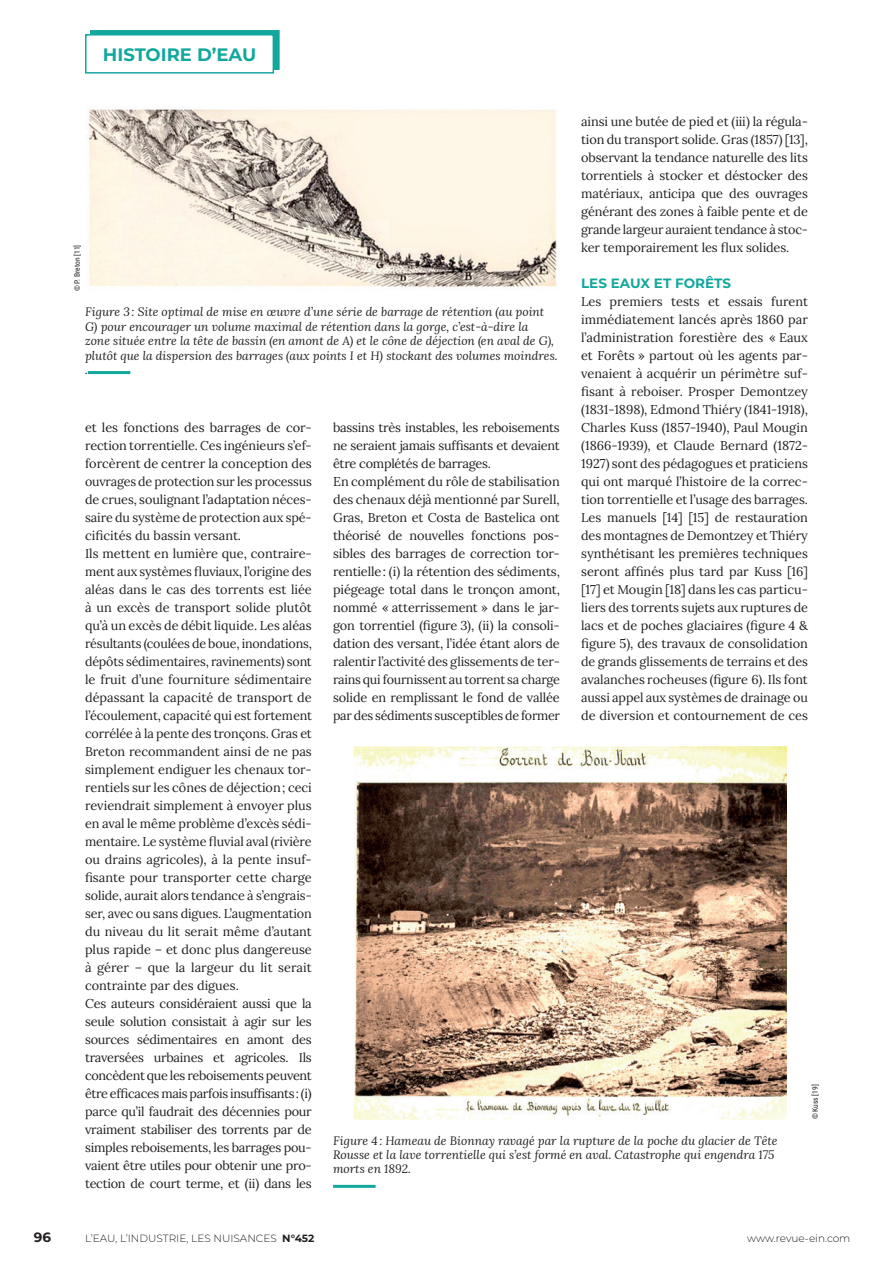
<style>
.page{position:relative;width:893px;height:1263px;background:#fff}
.page>*{position:absolute;margin:0;border:0;box-sizing:border-box;transform-origin:0 0}
.t1{font:700 18px "Montserrat";color:#12a79d}
.Intertitre_-_Histoir{font:700 13.5px "Montserrat";color:#12a79d}
.t2{font:700 13.5px "Montserrat";color:#231f20}
.Texte_courant_-_Hist{font:12.75px/18px "Lora";letter-spacing:-.01em;color:#231f20;text-align:justify}
.Légende_photo{font:italic 12px/14.4px "Lora";color:#231f20}
.t3{font:300 10.5px "Montserrat";color:#231f20}
.Copyright{font:7.5px "Roboto Condensed";color:#231f20}
.s1{font-weight:700}
</style>
<div class="page">
<div style="left:90px;top:30px;width:189px;height:40px;background:#12a79d"></div>
<div style="left:86px;top:35px;width:187px;height:38px;background:#fff"></div>
<div style="left:85px;top:34px;width:189px;height:40px;border:2px solid #12a79d"></div>
<img style="left:88px;top:109px;width:469px;height:178px">
<img style="left:354px;top:746px;width:433px;height:373px">
<hr style="left:88px;top:371px;width:42px;height:3px;background:#12a79d">
<hr style="left:333px;top:1185px;width:43px;height:3px;background:#12a79d">
<h1 class="t1" style="left:103px;top:42px;width:155px">HISTOIRE D’EAU</h1>
<p class="Texte_courant_-_Hist" style="left:581px;top:112px;width:228px">ainsi une butée de pied et (iii) la régula&shy;tion du transport solide. Gras (1857) [13], observant la tendance naturelle des lits torrentiels à stocker et déstocker des matériaux, anticipa que des ouvrages générant des zones à faible pente et de grande largeur auraient tendance à stoc&shy;ker temporairement les flux solides.</p>
<p class="Intertitre_-_Histoir" style="left:581px;top:273px;width:151px">LES EAUX ET FORÊTS</p>
<p class="Texte_courant_-_Hist" style="left:581px;top:292px;width:228px">Les premiers tests et essais furent immédiatement lancés après 1860 par l’administration forestière des « Eaux et Forêts » partout où les agents par&shy;venaient à acquérir un périmètre suf&shy;fisant à reboiser. Prosper Demontzey (1831-1898), Edmond Thiéry (1841-1918), Charles Kuss (1857-1940), Paul Mougin (1866-1939), et Claude Bernard (1872- 1927) sont des pédagogues et praticiens qui ont marqué l’histoire de la correc&shy;tion torrentielle et l’usage des barrages.</p>
<p class="Texte_courant_-_Hist" style="left:581px;top:508px;width:228px">Les manuels [14] [15] de restauration des montagnes de Demontzey et Thiéry synthétisant les premières techniques seront affinés plus tard par Kuss [16] [17] et Mougin [18] dans les cas particu&shy;liers des torrents sujets aux ruptures de lacs et de poches glaciaires (figure 4 &amp; figure 5), des travaux de consolidation de grands glissements de terrains et des avalanches rocheuses (figure 6). Ils font aussi appel aux systèmes de drainage ou de diversion et contournement de ces</p>
<p class="Copyright" style="left:72px;top:291px;width:48px;rotate:-90deg">© P. Breton [11]</p>
<p class="Légende_photo" style="left:85px;top:305px;width:474px">Figure 3: Site optimal de mise en œuvre d’une série de barrage de rétention (au point G) pour encourager un volume maximal de rétention dans la gorge, c’est-à-dire la<br>zone située entre la tête de bassin (en amont de A) et le cône de déjection (en aval de G), plutôt que la dispersion des barrages (aux points I et H) stockant des volumes moindres.</p>
<p class="Légende_photo" style="left:85px;top:362px;width:4px">.</p>
<p class="Texte_courant_-_Hist" style="left:333px;top:418px;width:228px">bassins très instables, les reboisements ne seraient jamais suffisants et devaient être complétés de barrages.</p>
<p class="Texte_courant_-_Hist" style="left:333px;top:472px;width:228px">En complément du rôle de stabilisation des chenaux déjà mentionné par Surell, Gras, Breton et Costa de Bastelica ont théorisé de nouvelles fonctions pos&shy;sibles des barrages de correction tor&shy;rentielle: (i) la rétention des sédiments, piégeage total dans le tronçon amont, nommé « atterrissement » dans le jar&shy;gon torrentiel (figure 3), (ii) la consoli&shy;dation des versant, l’idée étant alors de ralentir l’activité des glissements de ter&shy;rains qui fournissent au torrent sa charge solide en remplissant le fond de vallée par des sédiments susceptibles de former</p>
<p class="Texte_courant_-_Hist" style="left:85px;top:418px;width:228px">et les fonctions des barrages de cor&shy;rection torrentielle. Ces ingénieurs s’ef&shy;forcèrent de centrer la conception des ouvrages de protection sur les processus de crues, soulignant l’adaptation néces&shy;saire du système de protection aux spé&shy;cificités du bassin versant.</p>
<p class="Texte_courant_-_Hist" style="left:85px;top:544px;width:228px">Ils mettent en lumière que, contraire&shy;ment aux systèmes fluviaux, l’origine des aléas dans le cas des torrents est liée à un excès de transport solide plutôt qu’à un excès de débit liquide. Les aléas résultants (coulées de boue, inondations, dépôts sédimentaires, ravinements) sont le fruit d’une fourniture sédimentaire dépassant la capacité de transport de l’écoulement, capacité qui est fortement corrélée à la pente des tronçons. Gras et Breton recommandent ainsi de ne pas simplement endiguer les chenaux tor&shy;rentiels sur les cônes de déjection; ceci reviendrait simplement à envoyer plus en aval le même problème d’excès sédi&shy;mentaire. Le système fluvial aval (rivière ou drains agricoles), à la pente insuf&shy;fisante pour transporter cette charge solide, aurait alors tendance à s’engrais&shy;ser, avec ou sans digues. L’augmentation du niveau du lit serait même d’autant plus rapide – et donc plus dangereuse à gérer – que la largeur du lit serait contrainte par des digues.</p>
<p class="Texte_courant_-_Hist" style="left:85px;top:994px;width:228px">Ces auteurs considéraient aussi que la seule solution consistait à agir sur les sources sédimentaires en amont des traversées urbaines et agricoles. Ils concèdent que les reboisements peuvent être efficaces mais parfois insuffisants: (i) parce qu’il faudrait des décennies pour vraiment stabiliser des torrents par de simples reboisements, les barrages pou&shy;vaient être utiles pour obtenir une pro&shy;tection de court terme, et (ii) dans les</p>
<p class="Copyright" style="left:810px;top:1119px;width:36px;rotate:-90deg">© Kuss [19]</p>
<p class="Légende_photo" style="left:333px;top:1133px;width:446px">Figure 4: Hameau de Bionnay ravagé par la rupture de la poche du glacier de Tête<br>Rousse et la lave torrentielle qui s’est formé en aval. Catastrophe qui engendra 175 morts en 1892.</p>
<p class="t2" style="left:34px;top:1227px;width:19px">96</p>
<p class="t3" style="left:85px;top:1231px;width:231px">L’EAU, L’INDUSTRIE, LES NUISANCES <span class="s1">N°452</span></p>
<p class="t3" style="left:747px;top:1231px;width:105px">www.revue-ein.com</p>
</div>
